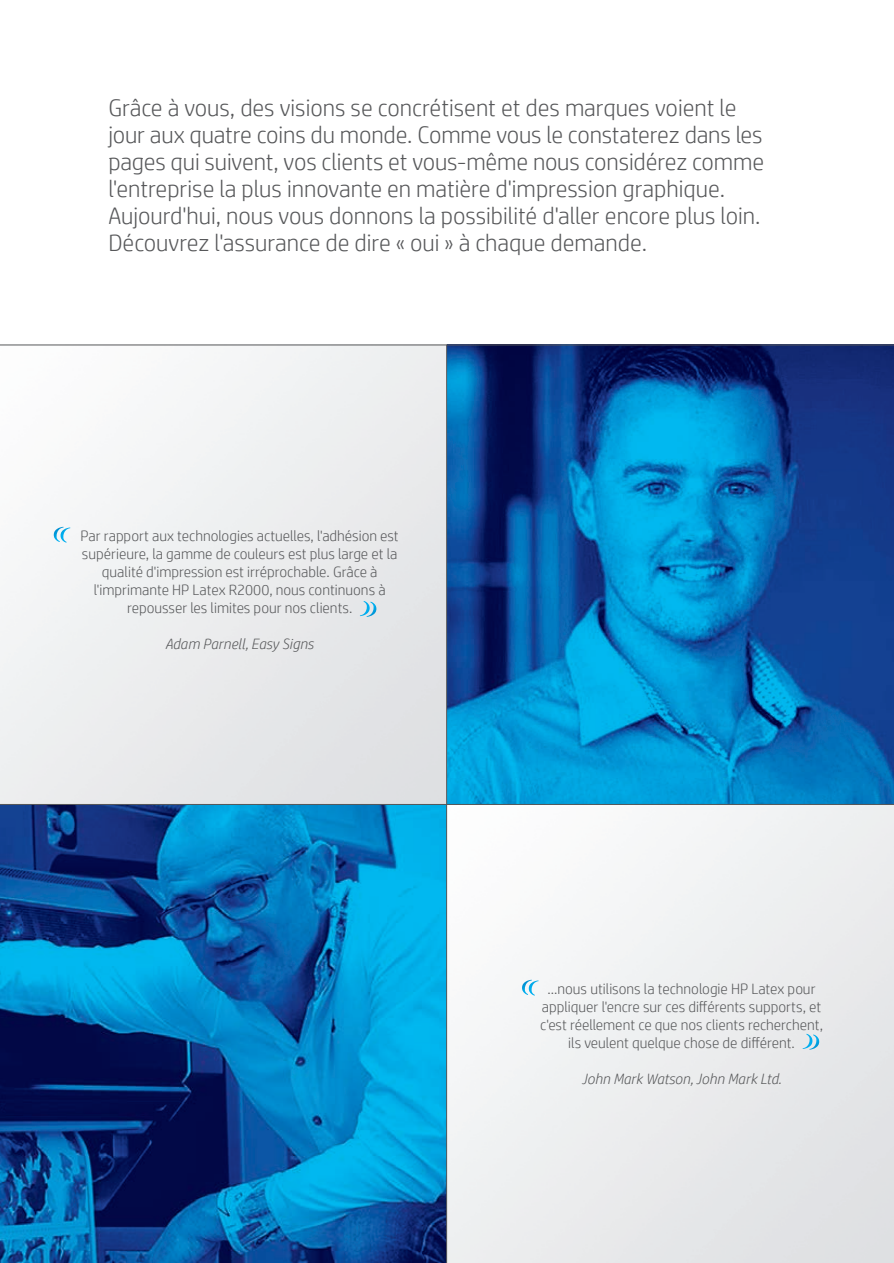
<style>
.page{position:relative;width:894px;height:1263px;background:#fff}
.page>*{position:absolute;margin:0;border:0;box-sizing:border-box;transform-origin:0 0}
.t1{font:italic 54px "Didot";color:#fff}
.t2{font:300 24px/27px "HP Simplified";letter-spacing:-.005em;color:#57585a}
.t3{font:300 15px/18px "HP Simplified";color:#57585a;text-align:center}
.t4{font:italic 300 15px "HP Simplified";color:#57585a}
</style>
<div class="page">
<img style="left:0;top:345px;width:893px;height:918px">
<hr style="left:0;top:344px;width:893px;height:1px;background:#57585a">
<hr style="left:0;top:804px;width:893px;height:1px;background:#57585a">
<hr style="left:446px;top:344px;width:1px;height:919px;background:#57585a">
<hr style="left:27px;top:13px;width:41px;height:1px;background:#000">
<hr style="left:27px;top:1249px;width:41px;height:1px;background:#000">
<hr style="left:27px;top:21px;width:1px;height:1221px;background:#000">
<svg style="left:24px;top:1240px;width:6px;height:9px"></svg>
<div style="left:20px;top:598px;width:14px;height:67px;background:#f3f4f5"></div>
<hr style="left:27px;top:0;width:41px;height:1px;background:#000">
<hr style="left:27px;top:1262px;width:41px;height:1px;background:#000">
<hr style="left:47px;top:7px;width:1px;height:1248px;background:#000">
<svg style="left:44px;top:1253px;width:7px;height:10px"></svg>
<div style="left:40px;top:598px;width:14px;height:67px;background:#f1f3f4"></div>
<hr style="left:67px;top:0;width:1px;height:1263px;background:#000">
<div style="left:61px;top:598px;width:13px;height:67px;background:#f0f2f3"></div>
<p class="t2" style="left:108px;top:93px;width:657px">Grâce à vous, des visions se concrétisent et des marques voient le jour aux quatre coins du monde. Comme vous le constaterez dans les pages qui suivent, vos clients et vous-même nous considérez comme l'entreprise la plus innovante en matière d'impression graphique.</p>
<p class="t2" style="left:108px;top:201px;width:653px">Aujourd'hui, nous vous donnons la possibilité d'aller encore plus loin.</p>
<p class="t2" style="left:108px;top:228px;width:540px">Découvrez l'assurance de dire « oui » à chaque demande.</p>
<p class="t1" style="left:53px;top:494px;width:23px">«</p>
<p class="t3" style="left:81px;top:526px;width:319px">Par rapport aux technologies actuelles, l'adhésion est supérieure, la gamme de couleurs est plus large et la qualité d'impression est irréprochable. Grâce à l'imprimante HP Latex R2000, nous continuons à repousser les limites pour nos clients.</p>
<p class="t4" style="left:165px;top:634px;width:150px">Adam Parnell, Easy Signs</p>
<p class="t1" style="left:377px;top:649px;width:23px;rotate:-180deg">«</p>
<p class="t1" style="left:520px;top:947px;width:23px">«</p>
<p class="t3" style="left:540px;top:979px;width:284px">...nous utilisons la technologie HP Latex pour appliquer l'encre sur ces différents supports, et c'est réellement ce que nos clients recherchent, ils veulent quelque chose de différent.</p>
<p class="t4" style="left:581px;top:1068px;width:201px">John Mark Watson, John Mark Ltd.</p>
<p class="t1" style="left:820px;top:1082px;width:23px;rotate:-180deg">«</p>
</div>
